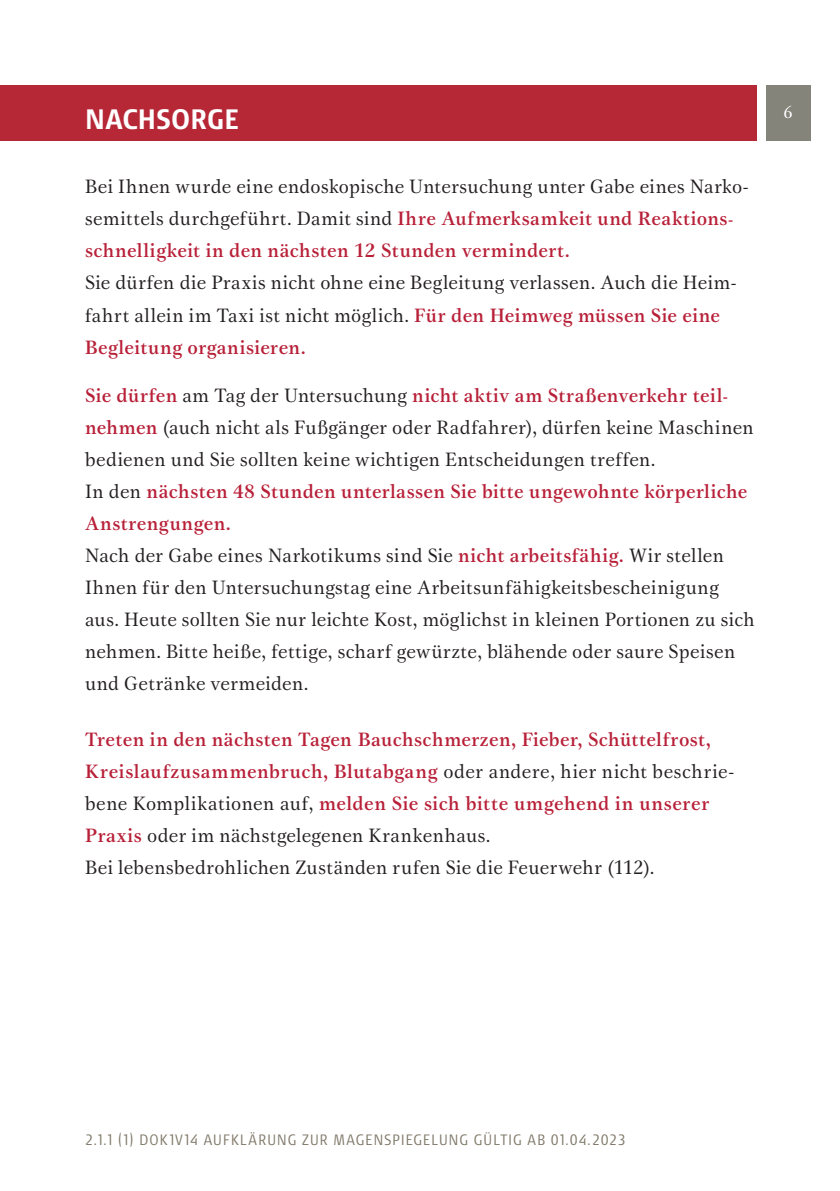
<style>
.page{position:relative;width:840px;height:1191px;background:#fff}
.page>*{position:absolute;margin:0;border:0;box-sizing:border-box;transform-origin:0 0}
.t1{font:700 condensed 28px "Signa Pro";letter-spacing:.01em;color:#fff}
.t2{font:20px/32px "Gamma ITC Std";letter-spacing:.025em;color:#231f20}
.t3{font:18px "Gamma ITC Std";color:#fff}
.t4{font:300 condensed 15px "Signa Pro";letter-spacing:.075em;color:#817a6b}
.s1{font-weight:500;color:#b82038}
</style>
<div class="page">
<div style="left:765px;top:85px;width:44px;height:56px;background:#84847b"></div>
<div style="left:0;top:85px;width:755px;height:56px;background:#b72837"></div>
<h1 class="t1" style="left:85px;top:100px;width:155px">NACHSORGE</h1>
<p class="t2" style="left:85px;top:170px;width:664px">Bei Ihnen wurde eine endoskopische Untersuchung unter Gabe eines Narko&shy;semittels durchgeführt. Damit sind <span class="s1">Ihre Aufmerksamkeit und Reaktions&shy;schnelligkeit in den nächsten 12 Stunden vermindert.</span></p>
<p class="t2" style="left:85px;top:266px;width:652px">Sie dürfen die Praxis nicht ohne eine Begleitung verlassen. Auch die Heim&shy;fahrt allein im Taxi ist nicht möglich. <span class="s1">Für den Heimweg müssen Sie eine<br>Begleitung organisieren.</span></p>
<p class="t2" style="left:85px;top:378px;width:670px"><span class="s1">Sie dürfen</span> am Tag der Untersuchung <span class="s1">nicht aktiv am Straßenverkehr teil&shy;nehmen</span> (auch nicht als Fußgänger oder Radfahrer), dürfen keine Maschinen bedienen und Sie sollten keine wichtigen Entscheidungen treffen.<br>In den <span class="s1">nächsten 48 Stunden unterlassen Sie bitte ungewohnte körperliche Anstrengungen.<br></span>Nach der Gabe eines Narkotikums sind Sie <span class="s1">nicht arbeitsfähig.</span> Wir stellen Ihnen für den Untersuchungstag eine Arbeitsunfähigkeitsbescheinigung aus. Heute sollten Sie nur leichte Kost, möglichst in kleinen Portionen zu sich nehmen. Bitte heiße, fettige, scharf gewürzte, blähende oder saure Speisen und Getränke vermeiden.</p>
<p class="t2" style="left:85px;top:722px;width:650px"><span class="s1">Treten in den nächsten Tagen Bauchschmerzen, Fieber, Schüttelfrost, Kreislaufzusammenbruch, Blutabgang</span> oder andere, hier nicht beschrie&shy;bene Komplikationen auf, <span class="s1">melden Sie sich bitte umgehend in unserer Praxis</span> oder im nächstgelegenen Krankenhaus.<br>Bei lebensbedrohlichen Zuständen rufen Sie die Feuerwehr (112).</p>
<p class="t3" style="left:783px;top:101px;width:11px">6</p>
<p class="t4" style="left:85px;top:1129px;width:541px">2.1.1 (1) DOK1V14 AUFKLÄRUNG ZUR MAGENSPIEGELUNG GÜLTIG AB 01.04.2023</p>
</div>
